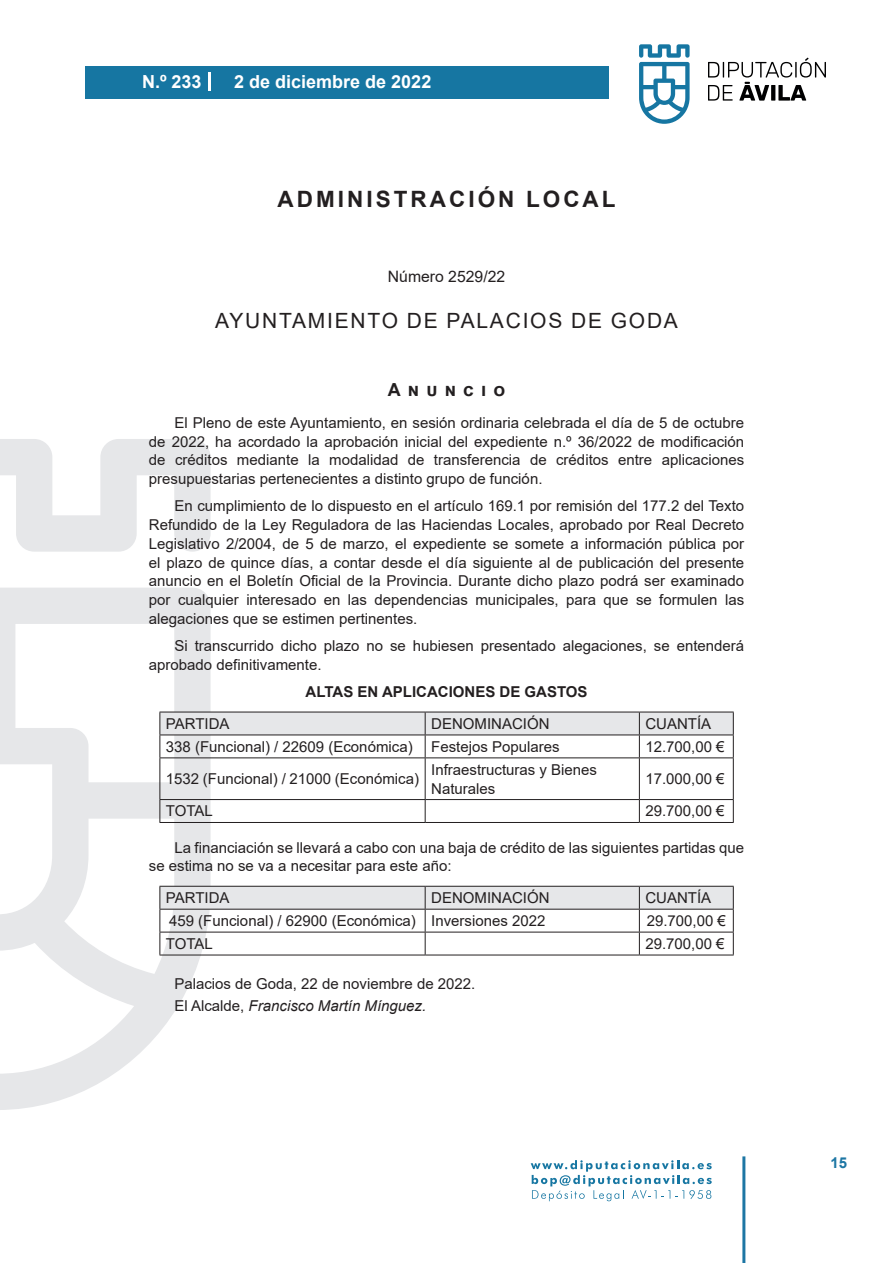
<style>
.page{position:relative;width:893px;height:1263px;background:#fff}
.page>*{position:absolute;margin:0;border:0;box-sizing:border-box;transform-origin:0 0}
.t1{font:700 22.5px "Arial";letter-spacing:.135em;color:#231f20}
.t2{font:21px "Arial";letter-spacing:.085em;color:#231f20}
.t3{font:700 18px "Arial";color:#fff}
.t4{font:700 18px "Arial";letter-spacing:.4em;color:#231f20}
.t5{font:15.75px "Arial";color:#231f20}
.t6{font:15px/18.8px "Arial";color:#231f20}
.t7{font:700 15px "Arial";color:#231f20}
.t8{font:700 15px "Arial";color:#1d76a4}
.s1{font-style:italic}
</style>
<div class="page">
<svg style="left:531px;top:1160px;width:181px;height:41px"></svg>
<div style="left:85px;top:66px;width:523px;height:33px;background:#1676a2"></div>
<svg style="left:639px;top:44px;width:51px;height:80px"></svg>
<svg style="left:708px;top:58px;width:118px;height:43px"></svg>
<hr style="left:742px;top:1156px;width:3px;height:107px;background:#1d76a4">
<svg style="left:208px;top:72px;width:2px;height:18px"></svg>
<svg style="left:0;top:439px;width:211px;height:671px"></svg>
<svg style="left:159px;top:712px;width:575px;height:45px"></svg>
<hr style="left:159px;top:757px;width:266px;height:1px;background:#231f20">
<hr style="left:159px;top:758px;width:1px;height:41px;background:#231f20">
<hr style="left:425px;top:757px;width:214px;height:1px;background:#231f20">
<hr style="left:425px;top:758px;width:1px;height:41px;background:#231f20">
<hr style="left:639px;top:757px;width:95px;height:1px;background:#231f20">
<hr style="left:639px;top:758px;width:1px;height:41px;background:#231f20">
<hr style="left:733px;top:758px;width:1px;height:41px;background:#231f20">
<hr style="left:159px;top:799px;width:266px;height:1px;background:#231f20">
<svg style="left:159px;top:800px;width:1px;height:22px"></svg>
<hr style="left:425px;top:799px;width:214px;height:1px;background:#231f20">
<svg style="left:425px;top:800px;width:1px;height:22px"></svg>
<hr style="left:639px;top:799px;width:95px;height:1px;background:#231f20">
<svg style="left:639px;top:800px;width:1px;height:22px"></svg>
<svg style="left:733px;top:800px;width:1px;height:22px"></svg>
<hr style="left:159px;top:822px;width:266px;height:1px;background:#231f20">
<hr style="left:425px;top:822px;width:214px;height:1px;background:#231f20">
<hr style="left:639px;top:822px;width:95px;height:1px;background:#231f20">
<svg style="left:159px;top:886px;width:575px;height:69px"></svg>
<hr style="left:159px;top:955px;width:266px;height:1px;background:#231f20">
<hr style="left:425px;top:955px;width:214px;height:1px;background:#231f20">
<hr style="left:639px;top:955px;width:95px;height:1px;background:#231f20">
<p class="t3" style="left:142px;top:69px;width:61px">N.º 233</p>
<p class="t3" style="left:234px;top:69px;width:199px">2 de diciembre de 2022</p>
<h1 class="t1" style="left:277px;top:184px;width:340px">ADMINISTRACIÓN LOCAL</h1>
<p class="t5" style="left:388px;top:265px;width:119px">Número 2529/22</p>
<h2 class="t2" style="left:215px;top:306px;width:464px">AYUNTAMIENTO DE PALACIOS DE GODA</h2>
<p class="t4" style="left:388px;top:377px;width:119px">Anuncio</p>
<p class="t6" style="left:149px;top:413px;width:597px;text-align:justify;text-indent:26px">El Pleno de este Ayuntamiento, en sesión ordinaria celebrada el día de 5 de octubre de 2022, ha acordado la aprobación inicial del expediente n.º 36/2022 de modificación de créditos mediante la modalidad de transferencia de créditos entre aplicaciones presupuestarias pertenecientes a distinto grupo de función.</p>
<p class="t6" style="left:149px;top:497px;width:597px;text-align:justify;text-indent:26px">En cumplimiento de lo dispuesto en el artículo 169.1 por remisión del 177.2 del Texto Refundido de la Ley Reguladora de las Haciendas Locales, aprobado por Real Decreto Legislativo 2/2004, de 5 de marzo, el expediente se somete a información pública por el plazo de quince días, a contar desde el día siguiente al de publicación del presente anuncio en el Boletín Oficial de la Provincia. Durante dicho plazo podrá ser examinado por cualquier interesado en las dependencias municipales, para que se formulen las alegaciones que se estimen pertinentes.</p>
<p class="t6" style="left:149px;top:636px;width:597px;text-indent:26px">Si transcurrido dicho plazo no se hubiesen presentado alegaciones, se entenderá aprobado definitivamente.</p>
<p class="t7" style="left:306px;top:681px;width:283px">ALTAS EN APLICACIONES DE GASTOS</p>
<p class="t6" style="left:166px;top:714px;width:65px">PARTIDA</p>
<p class="t6" style="left:431px;top:714px;width:120px">DENOMINACIÓN</p>
<p class="t6" style="left:645px;top:714px;width:67px">CUANTÍA</p>
<p class="t6" style="left:166px;top:737px;width:395px">338 (Funcional) / 22609 (Económica) Festejos Populares</p>
<p class="t6" style="left:645px;top:737px;width:81px">12.700,00 €</p>
<p class="t6" style="left:166px;top:769px;width:255px">1532 (Funcional) / 21000 (Económica)</p>
<p class="t6" style="left:431px;top:760px;width:167px">Infraestructuras y Bienes<br>Naturales</p>
<p class="t6" style="left:645px;top:769px;width:81px">17.000,00 €</p>
<p class="t6" style="left:166px;top:802px;width:48px">TOTAL</p>
<p class="t6" style="left:645px;top:802px;width:81px">29.700,00 €</p>
<p class="t6" style="left:149px;top:838px;width:597px;text-indent:26px">La financiación se llevará a cabo con una baja de crédito de las siguientes partidas que se estima no se va a necesitar para este año:</p>
<p class="t6" style="left:166px;top:888px;width:65px">PARTIDA</p>
<p class="t6" style="left:431px;top:888px;width:120px">DENOMINACIÓN</p>
<p class="t6" style="left:645px;top:888px;width:67px">CUANTÍA</p>
<p class="t6" style="left:169px;top:911px;width:378px">459 (Funcional) / 62900 (Económica) Inversiones 2022</p>
<p class="t6" style="left:647px;top:911px;width:81px">29.700,00 €</p>
<p class="t6" style="left:166px;top:934px;width:48px">TOTAL</p>
<p class="t6" style="left:645px;top:934px;width:81px">29.700,00 €</p>
<p class="t6" style="left:174px;top:972px;width:303px;line-height:22.2px">Palacios de Goda, 22 de noviembre de 2022.<br>El Alcalde, <span class="s1">Francisco Martín Mínguez.</span></p>
<p class="t8" style="left:831px;top:1152px;width:18px">15</p>
</div>
